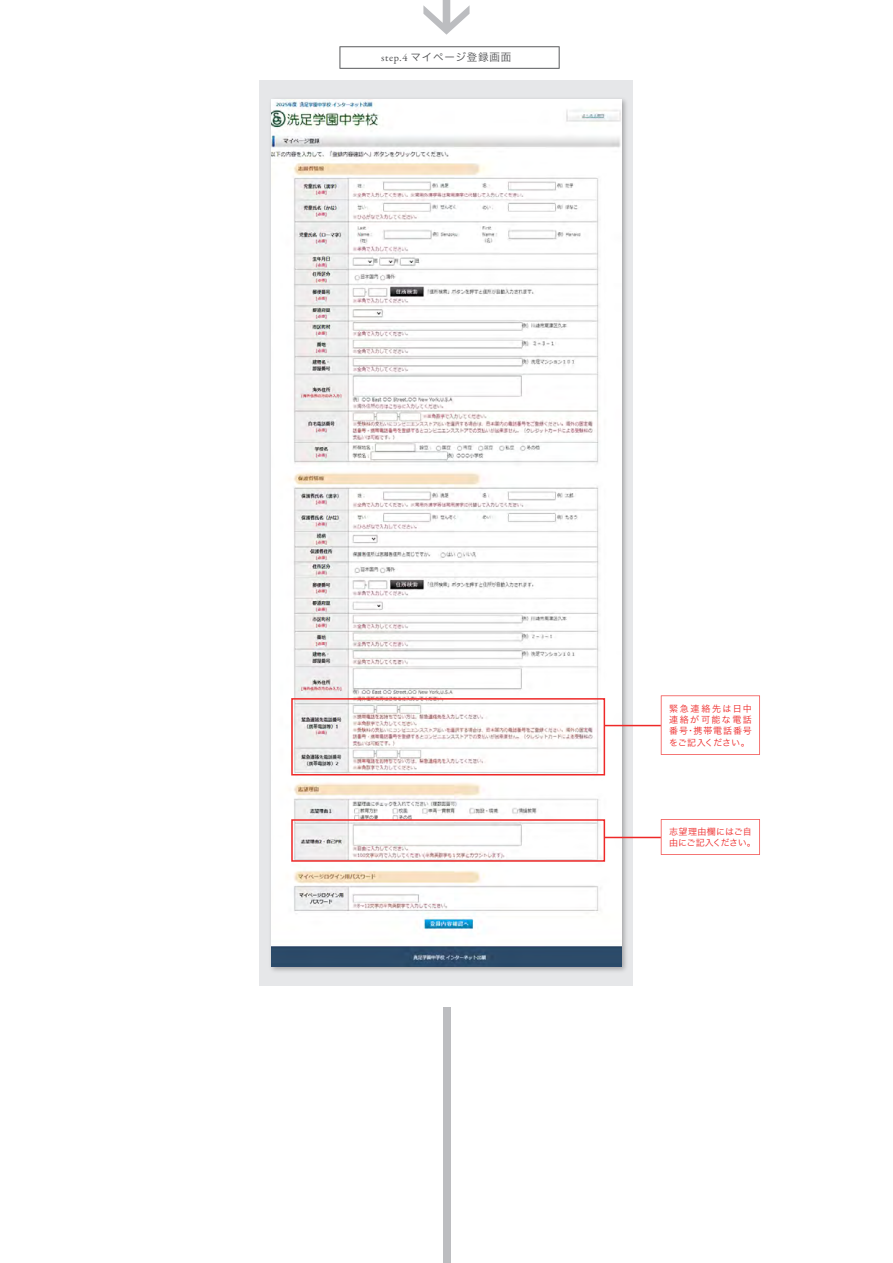
<style>
.page{position:relative;width:893px;height:1263px;background:#fff}
.page>*{position:absolute;margin:0;border:0;box-sizing:border-box;transform-origin:0 0}
.t1{font:10.5px "Hira Kaku Pro W3";letter-spacing:.075em;color:#515254}
.t2{font:9px/11.2px "Hira Kaku Pro W3";letter-spacing:.055em;color:#ee2928;text-align:justify}
.t3{font:9px/11.2px "Hira Kaku Pro W3";letter-spacing:-.005em;color:#ee2928}
.s1{font-family:"Garamond Premr Pro"}
</style>
<div class="page">
<div style="left:260px;top:80px;width:373px;height:905px;background:#e6e7e9"></div>
<img style="left:271px;top:99px;width:360px;height:872px">
<img style="left:271px;top:99px;width:350px;height:867px">
<svg style="left:339px;top:46px;width:221px;height:23px"></svg>
<div style="left:291px;top:698px;width:314px;height:77px;border:2px solid #ee2928"></div>
<svg style="left:661px;top:695px;width:99px;height:60px"></svg>
<hr style="left:604px;top:725px;width:57px;height:1px;background:#ee2928">
<div style="left:291px;top:819px;width:314px;height:43px;border:2px solid #ee2928"></div>
<svg style="left:661px;top:819px;width:99px;height:36px"></svg>
<hr style="left:604px;top:837px;width:57px;height:1px;background:#ee2928">
<svg style="left:423px;top:0;width:47px;height:35px"></svg>
<div style="left:443px;top:1008px;width:7px;height:255px;background:#bcbdc0"></div>
<p class="t1" style="left:381px;top:48px;width:132px"><span class="s1">step.4</span> マイページ登録画面</p>
<p class="t2" style="left:669px;top:702px;width:84px">緊急連絡先は日中連絡が可能な電話番号・携帯電話番号をご記入ください。</p>
<p class="t3" style="left:669px;top:825px;width:88px">志望理由欄にはご自由にご記入ください。</p>
</div>
